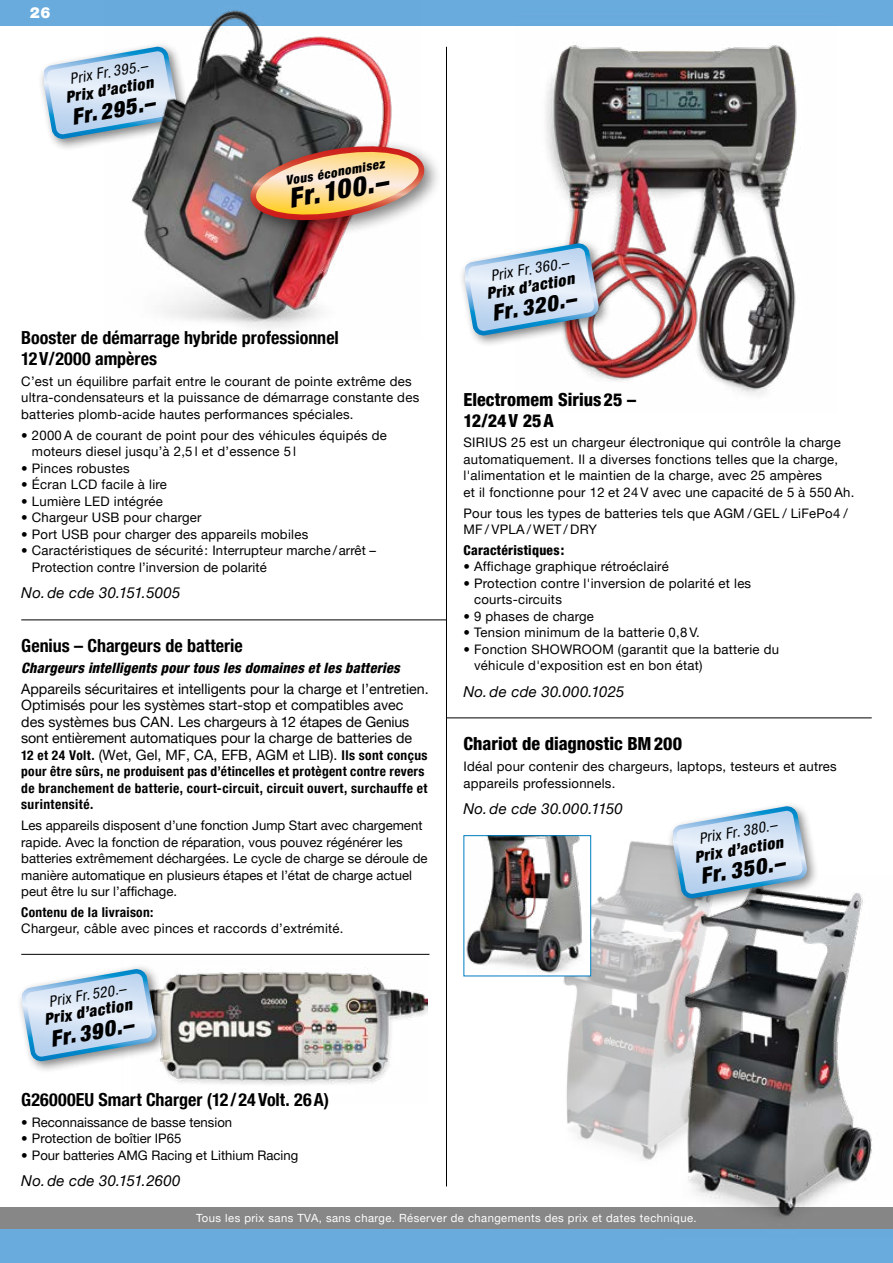
<style>
.page{position:relative;width:893px;height:1263px;background:#fff}
.page>*{position:absolute;margin:0;border:0;box-sizing:border-box;transform-origin:0 0}
.t1{font:italic 900 condensed 27px "Helvetica Neue LT Pro";color:#000}
.t2{font:italic 900 condensed 22.05px "Helvetica Neue LT Pro";color:#000}
.t3{font:700 condensed 18px/21px "Helvetica Neue LT Pro";color:#000}
.t4{font:800 condensed 18px/21px "Helvetica Neue LT Pro";color:#000}
.t5{font:italic 900 condensed 15.75px "Helvetica Neue LT Pro";color:#000}
.t6{font:italic 15px "Helvetica Neue LT Pro";letter-spacing:.015em;color:#000}
.t7{font:italic condensed 15px "Helvetica Neue LT Pro";color:#000}
.t8{font:900 15px "Helvetica Neue LT Pro";color:#fff}
.t9{font:14.25px/16.5px "Helvetica Neue LT Pro";color:#000}
.t10{font:italic 800 condensed 14.25px "Helvetica Neue LT Pro";letter-spacing:.015em;color:#000}
.t11{font:700 condensed 13.5px/16.5px "Helvetica Neue LT Pro";letter-spacing:.025em;color:#000}
.t12{font:800 condensed 13.5px "Helvetica Neue LT Pro";letter-spacing:.02em;color:#000}
.t13{font:13.2px/16.5px "Helvetica Neue LT Pro";letter-spacing:.02em;color:#000}
.t14{font:13.2px/16.5px "Helvetica Neue LT Pro";color:#000}
.t15{font:italic 900 condensed 12.75px "Helvetica Neue LT Pro";color:#000}
.t16{font:11.25px "Helvetica Neue LT Pro";letter-spacing:.04em;color:#fff}
.s1{font-weight:700;font-stretch:condensed;font-size:13.5px}
</style>
<div class="page">
<div style="left:0;top:1208px;width:893px;height:21px;background:#878787"></div>
<div style="left:0;top:1229px;width:893px;height:34px;background:#6aabdd"></div>
<div style="left:0;top:0;width:893px;height:26px;background:#6aabdd"></div>
<hr style="left:21px;top:619px;width:425px;height:1px;background:#000">
<hr style="left:446px;top:717px;width:426px;height:1px;background:#000">
<hr style="left:446px;top:47px;width:1px;height:1139px;background:#000">
<hr style="left:21px;top:954px;width:408px;height:1px;background:#000">
<img style="left:168px;top:967px;width:260px;height:118px">
<div style="left:16px;top:963px;width:153px;height:111px;background:#000;opacity:.5"></div>
<svg style="left:23px;top:968px;width:134px;height:94px;background:#c3d8ea"></svg>
<div style="left:37px;top:41px;width:153px;height:110px;background:#000;opacity:.5"></div>
<svg style="left:44px;top:46px;width:59px;height:93px"></svg>
<img style="left:103px;top:10px;width:289px;height:318px">
<img style="left:546px;top:45px;width:251px;height:350px">
<div style="left:458px;top:238px;width:153px;height:110px;background:#000;opacity:.5"></div>
<svg style="left:465px;top:243px;width:134px;height:93px;background:#c2d3e6"></svg>
<img style="left:542px;top:838px;width:125px;height:322px">
<img style="left:661px;top:874px;width:232px;height:343px">
<div style="left:667px;top:801px;width:153px;height:110px;background:#000;opacity:.5"></div>
<svg style="left:673px;top:806px;width:135px;height:93px;background:#bed3e6"></svg>
<img style="left:466px;top:837px;width:123px;height:137px">
<div style="left:463px;top:835px;width:128px;height:141px;border:1px solid #007cc3"></div>
<div style="left:244px;top:139px;width:200px;height:101px;background:#000;opacity:.5"></div>
<svg style="left:250px;top:144px;width:174px;height:78px;background:#d6ad88"></svg>
<p class="t8" style="left:30px;top:4px;width:22px">26</p>
<p class="t7" style="left:68px;top:70px;width:80px;rotate:-10deg">Prix Fr. 395.–</p>
<p class="t5" style="left:64px;top:88px;width:90px;rotate:-10deg">Prix d’action</p>
<h2 class="t2" style="left:69px;top:104px;width:86px;rotate:-10deg">Fr. 295.–</h2>
<p class="t15" style="left:285px;top:173px;width:101px;rotate:-10deg">Vous économisez</p>
<h1 class="t1" style="left:286px;top:182px;width:101px;rotate:-10deg">Fr.100.–</h1>
<h3 class="t3" style="left:21px;top:327px;width:319px">Booster de démarrage hybride professionnel<br>12V/2000 ampères</h3>
<p class="t13" style="left:21px;top:373px;width:399px">C’est un équilibre parfait entre le courant de pointe extrême des ultra-condensateurs et la puissance de démarrage constante des batteries plomb-acide hautes performances spéciales.</p>
<p class="t13" style="left:32px;top:426px;width:357px;text-indent:-11px">• 2000 A de courant de point pour des véhicules équipés de moteurs diesel jusqu’à 2,5 l et d’essence 5 l</p>
<p class="t13" style="left:21px;top:459px;width:110px">• Pinces robustes</p>
<p class="t13" style="left:21px;top:476px;width:147px">• Écran LCD facile à lire</p>
<p class="t13" style="left:21px;top:492px;width:143px">• Lumière LED intégrée</p>
<p class="t13" style="left:21px;top:509px;width:182px">• Chargeur USB pour charger</p>
<p class="t13" style="left:21px;top:525px;width:288px">• Port USB pour charger des appareils mobiles</p>
<p class="t13" style="left:32px;top:542px;width:345px;text-indent:-11px">• Caractéristiques de sécurité: Interrupteur marche /arrêt –<br>Protection contre l’inversion de polarité</p>
<p class="t6" style="left:21px;top:584px;width:161px">No.de cde 30.151.5005</p>
<h3 class="t3" style="left:21px;top:635px;width:223px">Genius – Chargeurs de batterie</h3>
<p class="t10" style="left:21px;top:659px;width:380px">Chargeurs intelligents pour tous les domaines et les batteries</p>
<p class="t9" style="left:21px;top:680px;width:409px">Appareils sécuritaires et intelligents pour la charge et l’entretien.<br>Optimisés pour les systèmes start-stop et compatibles avec des systèmes bus CAN. Les chargeurs à 12 étapes de Genius sont entièrement automatiques pour la charge de batteries de<br><span class="s1">12 et 24 Volt.</span> (Wet, Gel, MF, CA, EFB, AGM et LIB). <span class="s1">Ils sont conçus</span></p>
<p class="t11" style="left:21px;top:763px;width:408px">pour être sûrs, ne produisent pas d’étincelles et protègent contre revers de branchement de batterie, court-circuit, circuit ouvert, surchauffe et surintensité.</p>
<p class="t14" style="left:21px;top:817px;width:408px">Les appareils disposent d’une fonction Jump Start avec chargement rapide. Avec la fonction de réparation, vous pouvez régénérer les batteries extrêmement déchargées. Le cycle de charge se déroule de manière automatique en plusieurs étapes et l’état de charge actuel peut être lu sur l’affichage.</p>
<p class="t11" style="left:21px;top:904px;width:134px">Contenu de la livraison:</p>
<p class="t13" style="left:21px;top:920px;width:324px">Chargeur, câble avec pinces et raccords d’extrémité.</p>
<p class="t7" style="left:48px;top:993px;width:79px;rotate:-10deg">Prix Fr. 520.–</p>
<p class="t5" style="left:43px;top:1010px;width:90px;rotate:-10deg">Prix d’action</p>
<h2 class="t2" style="left:48px;top:1026px;width:86px;rotate:-10deg">Fr. 390.–</h2>
<h3 class="t3" style="left:21px;top:1089px;width:309px">G26000EU Smart Charger (12 /24Volt. 26A)</h3>
<p class="t14" style="left:21px;top:1114px;width:212px">• Reconnaissance de basse tension</p>
<p class="t14" style="left:21px;top:1130px;width:162px">• Protection de boîtier IP65</p>
<p class="t14" style="left:21px;top:1147px;width:279px">• Pour batteries AMG Racing et Lithium Racing</p>
<p class="t6" style="left:21px;top:1172px;width:161px">No.de cde 30.151.2600</p>
<p class="t7" style="left:489px;top:267px;width:80px;rotate:-10deg">Prix Fr. 360.–</p>
<p class="t5" style="left:485px;top:284px;width:90px;rotate:-10deg">Prix d’action</p>
<h2 class="t2" style="left:490px;top:300px;width:86px;rotate:-10deg">Fr. 320.–</h2>
<h3 class="t4" style="left:463px;top:388px;width:174px">Electromem Sirius25 –<br>12/24V 25A</h3>
<p class="t13" style="left:463px;top:434px;width:392px">SIRIUS 25 est un chargeur électronique qui contrôle la charge automatiquement. Il a diverses fonctions telles que la charge, l'alimentation et le maintien de la charge, avec 25 ampères<br>et il fonctionne pour 12 et 24 V avec une capacité de 5 à 550 Ah.</p>
<p class="t13" style="left:463px;top:504px;width:386px">Pour tous les types de batteries tels que AGM /GEL / LiFePo4 /<br>MF / VPLA / WET / DRY</p>
<p class="t12" style="left:463px;top:542px;width:102px">Caractéristiques:</p>
<p class="t13" style="left:463px;top:558px;width:207px">• Affichage graphique rétroéclairé</p>
<p class="t13" style="left:474px;top:575px;width:279px;text-indent:-11px">• Protection contre l'inversion de polarité et les courts-circuits</p>
<p class="t13" style="left:463px;top:608px;width:132px">• 9 phases de charge</p>
<p class="t13" style="left:463px;top:624px;width:238px">• Tension minimum de la batterie 0,8 V.</p>
<p class="t13" style="left:474px;top:641px;width:307px;text-indent:-11px">• Fonction SHOWROOM (garantit que la batterie du véhicule d'exposition est en bon état)</p>
<p class="t6" style="left:463px;top:682px;width:162px">No.de cde 30.000.1025</p>
<h3 class="t4" style="left:463px;top:733px;width:220px">Chariot de diagnostic BM200</h3>
<p class="t13" style="left:463px;top:758px;width:375px">Idéal pour contenir des chargeurs, laptops, testeurs et autres appareils professionnels.</p>
<p class="t6" style="left:463px;top:799px;width:161px">No.de cde 30.000.1150</p>
<p class="t7" style="left:698px;top:830px;width:80px;rotate:-10deg">Prix Fr. 380.–</p>
<p class="t5" style="left:693px;top:848px;width:91px;rotate:-10deg">Prix d’action</p>
<h2 class="t2" style="left:698px;top:864px;width:87px;rotate:-10deg">Fr. 350.–</h2>
<p class="t16" style="left:196px;top:1211px;width:502px">Tous les prix sans TVA, sans charge. Réserver de changements des prix et dates technique.</p>
</div>
